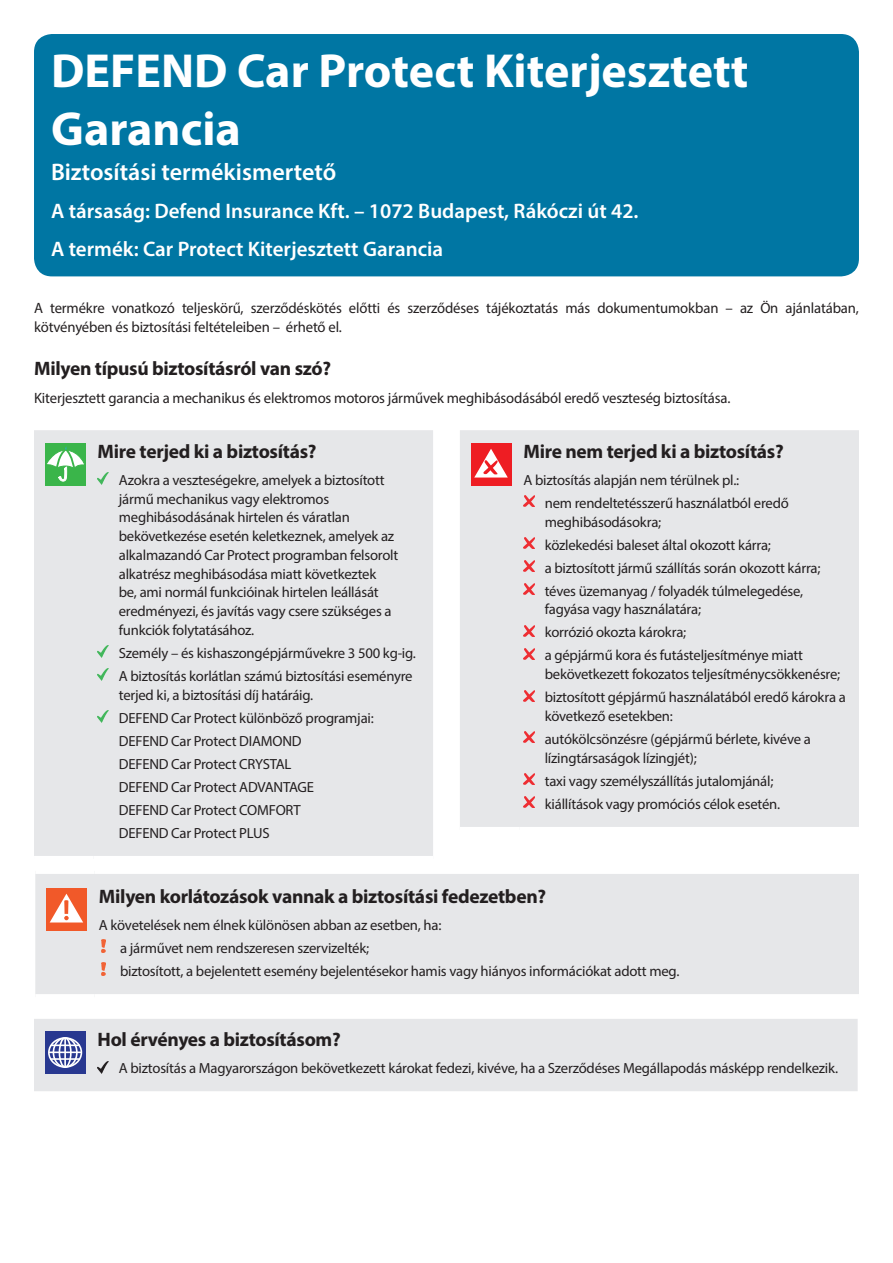
<style>
.page{position:relative;width:893px;height:1263px;background:#fff}
.page>*{position:absolute;margin:0;border:0;box-sizing:border-box;transform-origin:0 0}
.t1{font:700 48px/57.6px "Myriad Pro";color:#fff}
.t2{font:600 24px "Myriad Pro";color:#fff}
.t3{font:600 21px/38px "Myriad Pro";color:#fff}
.t4{font:700 19.5px "Myriad Pro";letter-spacing:-.015em;color:#231f20}
.t5{font:15px/19.5px "Myriad Pro";letter-spacing:-.01em;color:#231f20}
.t6{font:14.7px/23px "Myriad Pro";letter-spacing:-.015em;color:#231f20}
</style>
<div class="page">
<div style="left:34px;top:34px;width:825px;height:242px;background:#0076a3;border-radius:18px"></div>
<div style="left:34px;top:430px;width:399px;height:426px;background:#e6e7e9"></div>
<div style="left:45px;top:443px;width:41px;height:43px;background:#3ab54a"></div>
<svg style="left:47px;top:446px;width:37px;height:35px"></svg>
<svg style="left:98px;top:473px;width:10px;height:12px"></svg>
<svg style="left:98px;top:646px;width:10px;height:12px"></svg>
<svg style="left:98px;top:669px;width:10px;height:12px"></svg>
<svg style="left:98px;top:711px;width:10px;height:12px"></svg>
<div style="left:460px;top:430px;width:399px;height:397px;background:#e6e7e9"></div>
<div style="left:470px;top:443px;width:41px;height:43px;background:#ee1d23"></div>
<svg style="left:474px;top:449px;width:34px;height:28px"></svg>
<svg style="left:523px;top:496px;width:11px;height:11px"></svg>
<svg style="left:523px;top:538px;width:11px;height:10px"></svg>
<svg style="left:523px;top:561px;width:11px;height:10px"></svg>
<svg style="left:523px;top:584px;width:11px;height:10px"></svg>
<svg style="left:523px;top:625px;width:11px;height:11px"></svg>
<svg style="left:523px;top:648px;width:11px;height:11px"></svg>
<svg style="left:523px;top:690px;width:11px;height:11px"></svg>
<svg style="left:523px;top:732px;width:11px;height:11px"></svg>
<svg style="left:523px;top:774px;width:11px;height:10px"></svg>
<svg style="left:523px;top:797px;width:11px;height:10px"></svg>
<div style="left:35px;top:874px;width:824px;height:120px;background:#e6e7e9"></div>
<div style="left:46px;top:888px;width:41px;height:42px;background:#f15929"></div>
<svg style="left:50px;top:894px;width:33px;height:28px"></svg>
<img style="left:102px;top:939px;width:3px;height:14px">
<img style="left:102px;top:962px;width:3px;height:14px">
<div style="left:34px;top:1019px;width:824px;height:72px;background:#e6e7e9"></div>
<svg style="left:45px;top:1031px;width:41px;height:43px"></svg>
<div style="left:48px;top:1037px;width:34px;height:31px;border:2px solid #fff;border-radius:50%"></div>
<div style="left:53px;top:1037px;width:25px;height:31px;border:2px solid #fff;border-radius:50%"></div>
<div style="left:59px;top:1037px;width:13px;height:31px;border:2px solid #fff;border-radius:50%"></div>
<hr style="left:64px;top:1038px;width:2px;height:30px;background:#fff">
<hr style="left:51px;top:1044px;width:29px;height:2px;background:#fff">
<hr style="left:51px;top:1058px;width:29px;height:2px;background:#fff">
<hr style="left:49px;top:1051px;width:32px;height:2px;background:#fff">
<svg style="left:98px;top:1061px;width:10px;height:12px"></svg>
<h1 class="t1" style="left:51px;top:40px;width:699px">DEFEND Car Protect Kiterjesztett<br>Garancia</h1>
<h2 class="t2" style="left:51px;top:156px;width:287px">Biztosítási termékismertető</h2>
<h3 class="t3" style="left:51px;top:191px;width:589px">A társaság: Defend Insurance Kft. – 1072 Budapest, Rákóczi út 42.<br>A termék: Car Protect Kiterjesztett Garancia</h3>
<p class="t5" style="left:34px;top:298px;width:826px">A termékre vonatkozó teljeskörű, szerződéskötés előtti és szerződéses tájékoztatás más dokumentumokban – az Ön ajánlatában, kötvényében és biztosítási feltételeiben – érhető el.</p>
<h3 class="t4" style="left:34px;top:356px;width:299px">Milyen típusú biztosításról van szó?</h3>
<p class="t5" style="left:34px;top:388px;width:698px">Kiterjesztett garancia a mechanikus és elektromos motoros járművek meghibásodásából eredő veszteség biztosítása.</p>
<h3 class="t4" style="left:98px;top:438px;width:220px">Mire terjed ki a biztosítás?</h3>
<p class="t6" style="left:119px;top:470px;width:281px;line-height:18.8px">Azokra a veszteségekre, amelyek a biztosított jármű mechanikus vagy elektromos meghibásodásának hirtelen és váratlan bekövetkezése esetén keletkeznek, amelyek az alkalmazandó Car Protect programban felsorolt alkatrész meghibásodása miatt következtek<br>be, ami normál funkcióinak hirtelen leállását eredményezi, és javítás vagy csere szükséges a funkciók folytatásához.</p>
<p class="t6" style="left:119px;top:641px;width:299px">Személy – és kishaszongépjárművekre 3 500 kg-ig.<br>A biztosítás korlátlan számú biztosítási eseményre</p>
<p class="t6" style="left:119px;top:683px;width:256px">terjed ki, a biztosítási díj határáig.<br>DEFEND Car Protect különböző programjai:<br>DEFEND Car Protect DIAMOND<br>DEFEND Car Protect CRYSTAL<br>DEFEND Car Protect ADVANTAGE<br>DEFEND Car Protect COMFORT<br>DEFEND Car Protect PLUS</p>
<h3 class="t4" style="left:523px;top:438px;width:262px">Mire nem terjed ki a biztosítás?</h3>
<p class="t6" style="left:545px;top:468px;width:246px;text-indent:-21px">A biztosítás alapján nem térülnek pl.:<br>nem rendeltetésszerű használatból eredő</p>
<p class="t6" style="left:545px;top:510px;width:277px">meghibásodásokra;<br>közlekedési baleset által okozott kárra;<br>a biztosított jármű szállítás során okozott kárra; téves üzemanyag / folyadék túlmelegedése,</p>
<p class="t6" style="left:545px;top:598px;width:260px">fagyása vagy használatára;<br>korrózió okozta károkra;<br>a gépjármű kora és futásteljesítménye miatt</p>
<p class="t6" style="left:545px;top:662px;width:303px">bekövetkezett fokozatos teljesítménycsökkenésre; biztosított gépjármű használatából eredő károkra a</p>
<p class="t6" style="left:545px;top:704px;width:268px">következő esetekben:<br>autókölcsönzésre (gépjármű bérlete, kivéve a</p>
<p class="t6" style="left:545px;top:746px;width:237px">lízingtársaságok lízingjét);<br>taxi vagy személyszállítás jutalomjánál; kiállítások vagy promóciós célok esetén.</p>
<h3 class="t4" style="left:99px;top:883px;width:449px">Milyen korlátozások vannak a biztosítási fedezetben?</h3>
<p class="t6" style="left:120px;top:913px;width:561px;text-indent:-21px">A követelések nem élnek különösen abban az esetben, ha:<br>a járművet nem rendszeresen szervizelték;<br>biztosított, a bejelentett esemény bejelentésekor hamis vagy hiányos információkat adott meg.</p>
<h3 class="t4" style="left:98px;top:1027px;width:245px">Hol érvényes a biztosításom?</h3>
<p class="t6" style="left:119px;top:1057px;width:721px">A biztosítás a Magyarországon bekövetkezett károkat fedezi, kivéve, ha a Szerződéses Megállapodás másképp rendelkezik.</p>
</div>
